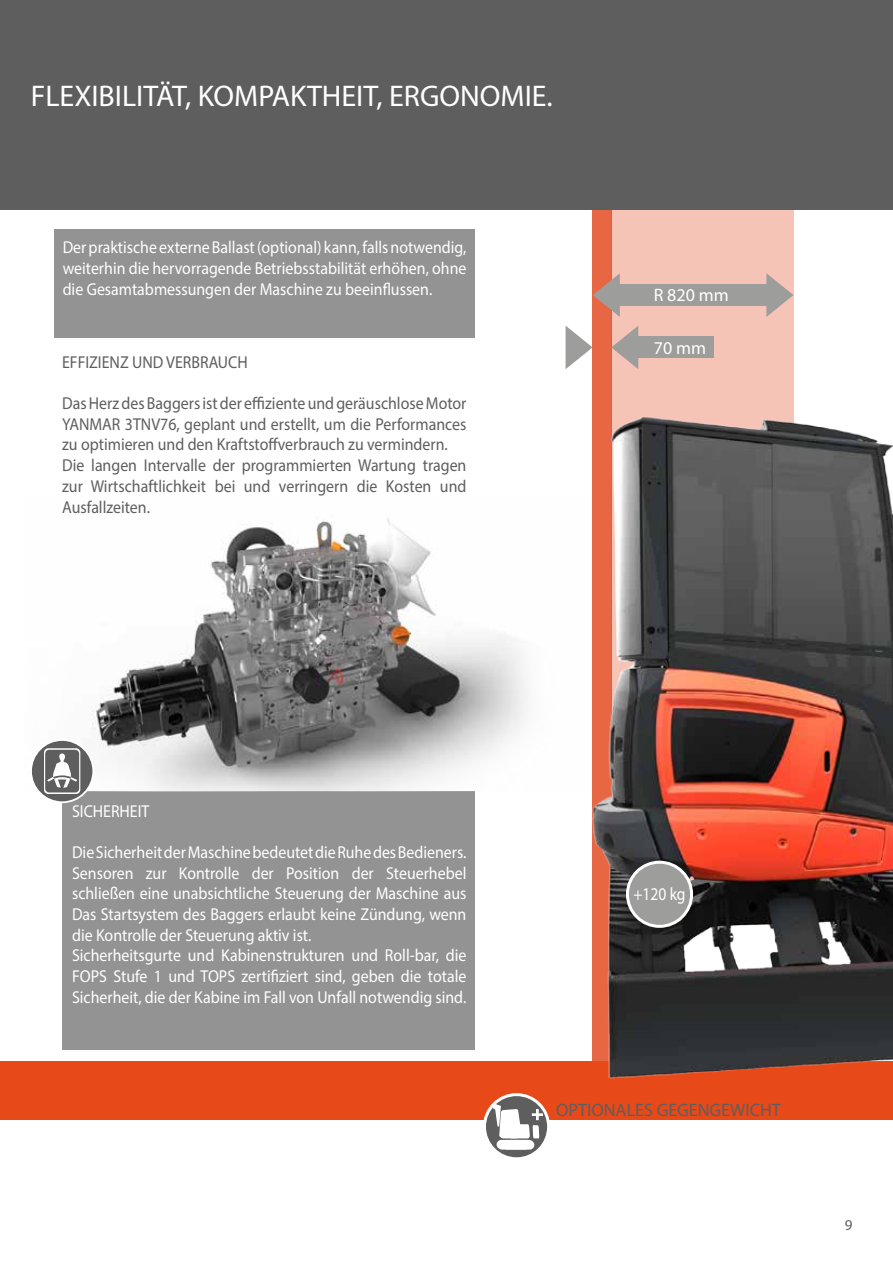
<style>
.page{position:relative;width:893px;height:1263px;background:#fff}
.page>*{position:absolute;margin:0;border:0;box-sizing:border-box;transform-origin:0 0}
.t1{font:30px "Myriad Pro";color:#fff}
.t2{font:18px "Myriad Pro";color:#5f5e5e}
.t3{font:18px "Myriad Pro";color:#fff}
.t4{font:18px "Myriad Pro";color:#fff;scale:.86 1}
.testi_ristretti_BIAN{font:17.25px/20.7px "Myriad Pro";color:#fff;text-align:justify;scale:.92 1}
.testi_ristretti{font:17.25px/20.7px "Myriad Pro";color:#5f5e5e;text-align:justify;scale:.92 1}
.t5{font:15px "Myriad Pro";color:#5f5e5e}
</style>
<div class="page">
<div style="left:62px;top:791px;width:413px;height:258px;background:#949393"></div>
<div style="left:0;top:1095px;width:893px;height:24px;background:#e84919"></div>
<div style="left:0;top:1086px;width:893px;height:24px;background:#e84919"></div>
<div style="left:0;top:1062px;width:893px;height:24px;background:#e84919"></div>
<div style="left:54px;top:230px;width:421px;height:108px;background:#949393"></div>
<img style="left:91px;top:518px;width:436px;height:273px">
<div style="left:31px;top:740px;width:62px;height:62px;background:#5f5e5e;border-radius:50%"></div>
<div style="left:30px;top:739px;width:64px;height:64px;border:2px solid #fff;border-radius:50%"></div>
<svg style="left:44px;top:748px;width:36px;height:46px"></svg>
<svg style="left:484px;top:1095px;width:65px;height:64px"></svg>
<div style="left:483px;top:1093px;width:67px;height:67px;border:3px solid #fff;border-radius:50%"></div>
<svg style="left:493px;top:1103px;width:50px;height:46px"></svg>
<div style="left:592px;top:208px;width:19px;height:854px;background:#e76643"></div>
<div style="left:611px;top:208px;width:182px;height:716px;background:#f6c4b7"></div>
<div style="left:617px;top:284px;width:150px;height:22px;background:#9d9d9c"></div>
<div style="left:638px;top:337px;width:76px;height:21px;background:#9d9d9c"></div>
<svg style="left:566px;top:326px;width:26px;height:21px"></svg>
<svg style="left:766px;top:273px;width:27px;height:44px"></svg>
<svg style="left:611px;top:326px;width:27px;height:21px"></svg>
<svg style="left:593px;top:273px;width:27px;height:44px"></svg>
<img style="left:550px;top:347px;width:343px;height:732px">
<div style="left:627px;top:862px;width:65px;height:64px;background:#9d9d9c;border-radius:50%"></div>
<div style="left:626px;top:861px;width:67px;height:67px;border:3px solid #fff;border-radius:50%"></div>
<div style="left:0;top:0;width:893px;height:209px;background:#5f5e5e"></div>
<p class="t1" style="left:31px;top:77px;width:523px">FLEXIBILITÄT, KOMPAKTHEIT, ERGONOMIE.</p>
<p class="testi_ristretti_BIAN" style="left:63px;top:237px;width:440px">Der praktische externe Ballast (optional) kann, falls notwendig, weiterhin die hervorragende Betriebsstabilität erhöhen, ohne die Gesamtabmessungen der Maschine zu beeinflussen.</p>
<p class="testi_ristretti" style="left:62px;top:351px;width:203px">EFFIZIENZ UND VERBRAUCH</p>
<p class="testi_ristretti" style="left:62px;top:393px;width:441px">Das Herz des Baggers ist der effiziente und geräuschlose Motor YANMAR 3TNV76, geplant und erstellt, um die Performances zu optimieren und den Kraftstoffverbrauch zu vermindern.</p>
<p class="testi_ristretti" style="left:62px;top:455px;width:441px">Die langen Intervalle der programmierten Wartung tragen zur Wirtschaftlichkeit bei und verringern die Kosten und Ausfallzeiten.</p>
<p class="t3" style="left:654px;top:284px;width:77px">R 820 mm</p>
<p class="t3" style="left:654px;top:337px;width:54px">70 mm</p>
<p class="testi_ristretti_BIAN" style="left:72px;top:800px;width:86px">SICHERHEIT</p>
<p class="testi_ristretti_BIAN" style="left:72px;top:841px;width:430px">Die Sicherheit der Maschine bedeutet die Ruhe des Bedieners.<br>Sensoren zur Kontrolle der Position der Steuerhebel schließen eine unabsichtliche Steuerung der Maschine aus Das Startsystem des Baggers erlaubt keine Zündung, wenn die Kontrolle der Steuerung aktiv ist.</p>
<p class="testi_ristretti_BIAN" style="left:72px;top:945px;width:430px">Sicherheitsgurte und Kabinenstrukturen und Roll-bar, die FOPS Stufe 1 und TOPS zertifiziert sind, geben die totale Sicherheit, die der Kabine im Fall von Unfall notwendig sind.</p>
<p class="t4" style="left:633px;top:883px;width:62px">+120 kg</p>
<p class="t2" style="left:556px;top:1099px;width:226px">OPTIONALES GEGENGEWICHT</p>
<p class="t5" style="left:845px;top:1216px;width:9px">9</p>
</div>
